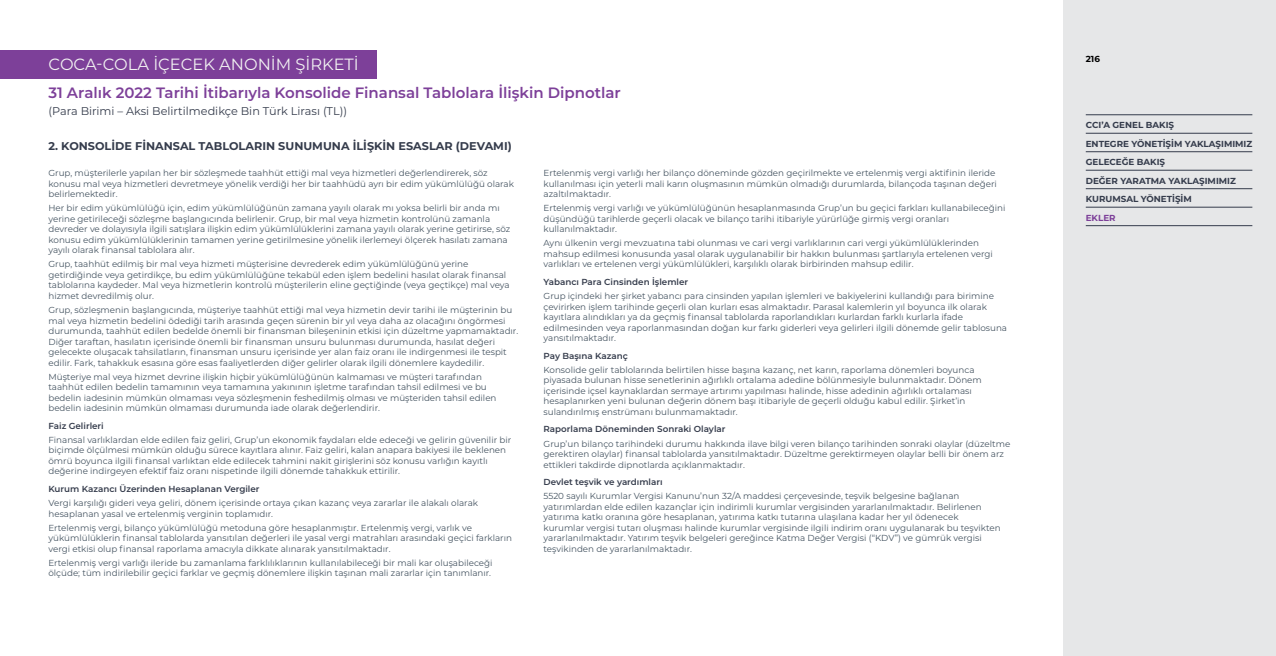
<style>
.page{position:relative;width:1276px;height:656px;background:#fff}
.page>*{position:absolute;margin:0;border:0;box-sizing:border-box;transform-origin:0 0}
.t1{font:16.25px "Montserrat";color:#f2f2f2}
.t2{font:600 15px "Montserrat";color:#7d4099}
.t3{font:700 11.25px "Montserrat";color:#353c4c}
.t4{font:11.25px "Montserrat";color:#353c4c}
.t5{font:8.75px/10.5px "Montserrat";color:#455461}
.t6{font:600 8.75px "Montserrat";color:#353c4c}
.t7{font:700 8.75px/18.5px "Montserrat";color:#353c4c}
.t8{font:700 8.75px "Montserrat";color:#7d4099}
.t9{font:700 8.75px "Montserrat";color:#000}
</style>
<div class="page">
<div style="left:1063px;top:0;width:213px;height:656px;background:#e6e7e8"></div>
<hr style="left:1085px;top:114px;width:167px;height:1px;background:#353c4c">
<hr style="left:1085px;top:133px;width:167px;height:1px;background:#353c4c">
<hr style="left:1085px;top:151px;width:167px;height:1px;background:#353c4c">
<hr style="left:1085px;top:170px;width:167px;height:1px;background:#353c4c">
<hr style="left:1085px;top:188px;width:167px;height:1px;background:#353c4c">
<hr style="left:1085px;top:207px;width:167px;height:1px;background:#353c4c">
<hr style="left:1085px;top:225px;width:167px;height:1px;background:#353c4c">
<div style="left:0;top:50px;width:78px;height:28px;background:#7d4099"></div>
<div style="left:34px;top:50px;width:343px;height:28px;background:#7d4099"></div>
<h1 class="t1" style="left:49px;top:53px;width:308px">COCA-COLA İÇECEK ANONİ M Şİ RKETİ</h1>
<h2 class="t2" style="left:48px;top:82px;width:574px">31 Aralık 2022 Tarihi İtibarıyla Konsolide Finansal Tablolara İlişkin Dipnotlar</h2>
<p class="t4" style="left:48px;top:103px;width:300px">(Para Birimi – Aksi Belirtilmedikçe Bin Türk Lirası (TL))</p>
<p class="t3" style="left:48px;top:138px;width:465px">2. KONSOLİDE FİNANSAL TABLOLARIN SUNUMUNA İLİŞKİN ESASLAR (DEVAMI)</p>
<p class="t5" style="left:48px;top:168px;width:467px">Grup, müşterilerle yapılan her bir sözleşmede taahhüt ettiği mal veya hizmetleri değerlendirerek, söz konusu mal veya hizmetleri devretmeye yönelik verdiği her bir taahhüdü ayrı bir edim yükümlülüğü olarak belirlemektedir.</p>
<p class="t5" style="left:48px;top:203px;width:463px">Her bir edim yükümlülüğü için, edim yükümlülüğünün zamana yayılı olarak mı yoksa belirli bir anda mı yerine getirileceği sözleşme başlangıcında belirlenir. Grup, bir mal veya hizmetin kontrolünü zamanla devreder ve dolayısıyla ilgili satışlara ilişkin edim yükümlülüklerini zamana yayılı olarak yerine getirirse, söz konusu edim yükümlülüklerinin tamamen yerine getirilmesine yönelik ilerlemeyi ölçerek hasılatı zamana yayılı olarak finansal tablolara alır.</p>
<p class="t5" style="left:48px;top:259px;width:463px">Grup, taahhüt edilmiş bir mal veya hizmeti müşterisine devrederek edim yükümlülüğünü yerine getirdiğinde veya getirdikçe, bu edim yükümlülüğüne tekabül eden işlem bedelini hasılat olarak finansal tablolarına kaydeder. Mal veya hizmetlerin kontrolü müşterilerin eline geçtiğinde (veya geçtikçe) mal veya hizmet devredilmiş olur.</p>
<p class="t5" style="left:48px;top:304px;width:471px">Grup, sözleşmenin başlangıcında, müşteriye taahhüt ettiği mal veya hizmetin devir tarihi ile müşterinin bu mal veya hizmetin bedelini ödediği tarih arasında geçen sürenin bir yıl veya daha az olacağını öngörmesi durumunda, taahhüt edilen bedelde önemli bir finansman bileşeninin etkisi için düzeltme yapmamaktadır.<br>Diğer taraftan, hasılatın içerisinde önemli bir finansman unsuru bulunması durumunda, hasılat değeri gelecekte oluşacak tahsilatların, finansman unsuru içerisinde yer alan faiz oranı ile indirgenmesi ile tespit edilir. Fark, tahakkuk esasına göre esas faaliyetlerden diğer gelirler olarak ilgili dönemlere kaydedilir.</p>
<p class="t5" style="left:48px;top:371px;width:449px">Müşteriye mal veya hizmet devrine ilişkin hiçbir yükümlülüğünün kalmaması ve müşteri tarafından taahhüt edilen bedelin tamamının veya tamamına yakınının işletme tarafından tahsil edilmesi ve bu bedelin iadesinin mümkün olmaması veya sözleşmenin feshedilmiş olması ve müşteriden tahsil edilen bedelin iadesinin mümkün olmaması durumunda iade olarak değerlendirir.</p>
<p class="t6" style="left:48px;top:419px;width:57px">Faiz Gelirleri</p>
<p class="t5" style="left:48px;top:434px;width:464px">Finansal varlıklardan elde edilen faiz geliri, Grup’un ekonomik faydaları elde edeceği ve gelirin güvenilir bir biçimde ölçülmesi mümkün olduğu sürece kayıtlara alınır. Faiz geliri, kalan anapara bakiyesi ile beklenen ömrü boyunca ilgili finansal varlıktan elde edilecek tahmini nakit girişlerini söz konusu varlığın kayıtlı değerine indirgeyen efektif faiz oranı nispetinde ilgili dönemde tahakkuk ettirilir.</p>
<p class="t6" style="left:48px;top:482px;width:213px">Kurum Kazancı Üzerinden Hesaplanan Vergiler</p>
<p class="t5" style="left:48px;top:497px;width:431px">Vergi karşılığı gideri veya geliri, dönem içerisinde ortaya çıkan kazanç veya zararlar ile alakalı olarak hesaplanan yasal ve ertelenmiş verginin toplamıdır.</p>
<p class="t5" style="left:48px;top:522px;width:465px">Ertelenmiş vergi, bilanço yükümlülüğü metoduna göre hesaplanmıştır. Ertelenmiş vergi, varlık ve yükümlülüklerin finansal tablolarda yansıtılan değerleri ile yasal vergi matrahları arasındaki geçici farkların vergi etkisi olup finansal raporlama amacıyla dikkate alınarak yansıtılmaktadır.</p>
<p class="t5" style="left:48px;top:557px;width:445px">Ertelenmiş vergi varlığı ileride bu zamanlama farklılıklarının kullanılabileceği bir mali kar oluşabileceği ölçüde; tüm indirilebilir geçici farklar ve geçmiş dönemlere ilişkin taşınan mali zararlar için tanımlanır.</p>
<p class="t5" style="left:543px;top:168px;width:455px">Ertelenmiş vergi varlığı her bilanço döneminde gözden geçirilmekte ve ertelenmiş vergi aktifinin ileride kullanılması için yeterli mali karın oluşmasının mümkün olmadığı durumlarda, bilançoda taşınan değeri azaltılmaktadır.</p>
<p class="t5" style="left:543px;top:203px;width:463px">Ertelenmiş vergi varlığı ve yükümlülüğünün hesaplanmasında Grup’un bu geçici farkları kullanabileceğini düşündüğü tarihlerde geçerli olacak ve bilanço tarihi itibariyle yürürlüğe girmiş vergi oranları kullanılmaktadır.</p>
<p class="t5" style="left:543px;top:238px;width:451px">Aynı ülkenin vergi mevzuatına tabi olunması ve cari vergi varlıklarının cari vergi yükümlülüklerinden mahsup edilmesi konusunda yasal olarak uygulanabilir bir hakkın bulunması şartlarıyla ertelenen vergi varlıkları ve ertelenen vergi yükümlülükleri, karşılıklı olarak birbirinden mahsup edilir.</p>
<p class="t6" style="left:543px;top:276px;width:146px">Yabancı Para Cinsinden İşlemler</p>
<p class="t5" style="left:543px;top:290px;width:465px">Grup içindeki her şirket yabancı para cinsinden yapılan işlemleri ve bakiyelerini kullandığı para birimine çevirirken işlem tarihinde geçerli olan kurları esas almaktadır. Parasal kalemlerin yıl boyunca ilk olarak kayıtlara alındıkları ya da geçmiş finansal tablolarda raporlandıkları kurlardan farklı kurlarla ifade edilmesinden veya raporlanmasından doğan kur farkı giderleri veya gelirleri ilgili dönemde gelir tablosuna yansıtılmaktadır.</p>
<p class="t6" style="left:543px;top:349px;width:86px">Pay Başına Kazanç</p>
<p class="t5" style="left:543px;top:364px;width:440px">Konsolide gelir tablolarında belirtilen hisse başına kazanç, net karın, raporlama dönemleri boyunca piyasada bulunan hisse senetlerinin ağırlıklı ortalama adedine bölünmesiyle bulunmaktadır. Dönem içerisinde içsel kaynaklardan sermaye artırımı yapılması halinde, hisse adedinin ağırlıklı ortalaması hesaplanırken yeni bulunan değerin dönem başı itibariyle de geçerli olduğu kabul edilir. Şirket’in sulandırılmış enstrümanı bulunmamaktadır.</p>
<p class="t6" style="left:543px;top:423px;width:183px">Raporlama Döneminden Sonraki Olaylar</p>
<p class="t5" style="left:543px;top:438px;width:468px">Grup’un bilanço tarihindeki durumu hakkında ilave bilgi veren bilanço tarihinden sonraki olaylar (düzeltme gerektiren olaylar) finansal tablolarda yansıtılmaktadır. Düzeltme gerektirmeyen olaylar belli bir önem arz ettikleri takdirde dipnotlarda açıklanmaktadır.</p>
<p class="t6" style="left:543px;top:475px;width:121px">Devlet teşvik ve yardımları</p>
<p class="t5" style="left:543px;top:490px;width:459px">5520 sayılı Kurumlar Vergisi Kanunu’nun 32/A maddesi çerçevesinde, teşvik belgesine bağlanan yatırımlardan elde edilen kazançlar için indirimli kurumlar vergisinden yararlanılmaktadır. Belirlenen yatırıma katkı oranına göre hesaplanan, yatırıma katkı tutarına ulaşılana kadar her yıl ödenecek kurumlar vergisi tutarı oluşması halinde kurumlar vergisinde ilgili indirim oranı uygulanarak bu teşvikten yararlanılmaktadır. Yatırım teşvik belgeleri gereğince Katma Değer Vergisi (“KDV”) ve gümrük vergisi teşvikinden de yararlanılmaktadır.</p>
<p class="t9" style="left:1085px;top:53px;width:16px">216</p>
<p class="t7" style="left:1085px;top:115px;width:168px">CCI’A GENEL BAKIŞ<br>ENTEGRE YÖNETİŞİM YAKLAŞIMIMIZ<br>GELECEĞE BAKIŞ<br>DEĞER YARATMA YAKLAŞIMIMIZ<br>KURUMSAL YÖNETİŞİM</p>
<p class="t8" style="left:1085px;top:211px;width:31px">EKLER</p>
</div>
